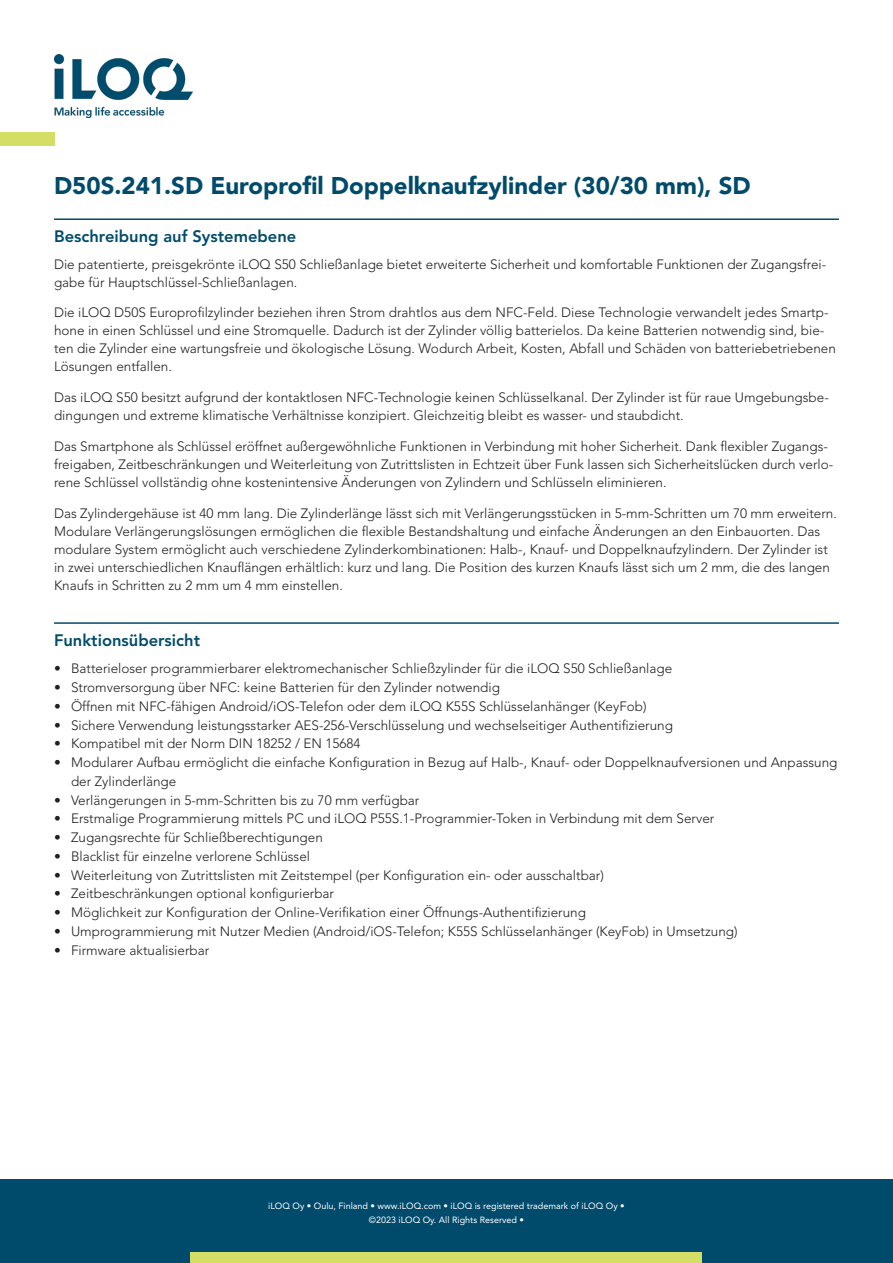
<style>
.page{position:relative;width:893px;height:1263px;background:#fff}
.page>*{position:absolute;margin:0;border:0;box-sizing:border-box;transform-origin:0 0}
.Tuotenimi{font:900 24px "Avenir LT Std";color:#004b6c}
.Otsikko{font:800 16.5px "Avenir LT Std";color:#004b6c}
.de_DE{font:300 13.5px/18px "Avenir LT Std";color:#231f20}
.t1{font:9px/13.5px "Avenir LT Std";color:#fff;text-align:center}
</style>
<div class="page">
<div style="left:0;top:1179px;width:893px;height:84px;background:#004b6c"></div>
<div style="left:191px;top:1252px;width:511px;height:11px;background:#d4dd64"></div>
<img style="left:54px;top:54px;width:139px;height:64px">
<div style="left:0;top:133px;width:54px;height:13px;background:#d4dd64"></div>
<hr style="left:54px;top:218px;width:785px;height:2px;background:#004b6c">
<hr style="left:54px;top:622px;width:785px;height:2px;background:#004b6c">
<p class="Tuotenimi" style="left:54px;top:171px;width:698px">D50S.241.SD Europrofil Doppelknaufzylinder (30/30 mm), SD</p>
<p class="Otsikko" style="left:54px;top:227px;width:244px">Beschreibung auf Systemebene</p>
<p class="de_DE" style="left:54px;top:255px;width:774px">Die patentierte, preisgekrönte iLOQ S50 Schließanlage bietet erweiterte Sicherheit und komfortable Funktionen der Zugangsfrei&shy;gabe für Hauptschlüssel-Schließanlagen.</p>
<p class="de_DE" style="left:54px;top:304px;width:783px">Die iLOQ D50S Europrofilzylinder beziehen ihren Strom drahtlos aus dem NFC-Feld. Diese Technologie verwandelt jedes Smartp&shy;hone in einen Schlüssel und eine Stromquelle. Dadurch ist der Zylinder völlig batterielos. Da keine Batterien notwendig sind, bie&shy;ten die Zylinder eine wartungsfreie und ökologische Lösung. Wodurch Arbeit, Kosten, Abfall und Schäden von batteriebetriebenen Lösungen entfallen.</p>
<p class="de_DE" style="left:54px;top:389px;width:776px">Das iLOQ S50 besitzt aufgrund der kontaktlosen NFC-Technologie keinen Schlüsselkanal. Der Zylinder ist für raue Umgebungsbe&shy;dingungen und extreme klimatische Verhältnisse konzipiert. Gleichzeitig bleibt es wasser- und staubdicht.</p>
<p class="de_DE" style="left:54px;top:437px;width:781px">Das Smartphone als Schlüssel eröffnet außergewöhnliche Funktionen in Verbindung mit hoher Sicherheit. Dank flexibler Zugangs&shy;freigaben, Zeitbeschränkungen und Weiterleitung von Zutrittslisten in Echtzeit über Funk lassen sich Sicherheitslücken durch verlo&shy;rene Schlüssel vollständig ohne kostenintensive Änderungen von Zylindern und Schlüsseln eliminieren.</p>
<p class="de_DE" style="left:54px;top:504px;width:784px">Das Zylindergehäuse ist 40 mm lang. Die Zylinderlänge lässt sich mit Verlängerungsstücken in 5-mm-Schritten um 70 mm erweitern.<br>Modulare Verlängerungslösungen ermöglichen die flexible Bestandshaltung und einfache Änderungen an den Einbauorten. Das modulare System ermöglicht auch verschiedene Zylinderkombinationen: Halb-, Knauf- und Doppelknaufzylindern. Der Zylinder ist in zwei unterschiedlichen Knauflängen erhältlich: kurz und lang. Die Position des kurzen Knaufs lässt sich um 2 mm, die des langen Knaufs in Schritten zu 2 mm um 4 mm einstellen.</p>
<p class="Otsikko" style="left:54px;top:630px;width:148px">Funktionsübersicht</p>
<p class="de_DE" style="left:54px;top:660px;width:620px">• Batterieloser programmierbarer elektromechanischer Schließzylinder für die iLOQ S50 Schließanlage</p>
<p class="de_DE" style="left:54px;top:678px;width:447px">• Stromversorgung über NFC: keine Batterien für den Zylinder notwendig</p>
<p class="de_DE" style="left:54px;top:697px;width:594px">• Öffnen mit NFC-fähigen Android/iOS-Telefon oder dem iLOQ K55S Schlüsselanhänger (KeyFob)</p>
<p class="de_DE" style="left:54px;top:716px;width:620px">• Sichere Verwendung leistungsstarker AES-256-Verschlüsselung und wechselseitiger Authentifizierung</p>
<p class="de_DE" style="left:54px;top:735px;width:308px">• Kompatibel mit der Norm DIN 18252 / EN 15684</p>
<p class="de_DE" style="left:71px;top:753px;width:768px;line-height:18.8px;text-indent:-17px">• Modularer Aufbau ermöglicht die einfache Konfiguration in Bezug auf Halb-, Knauf- oder Doppelknaufversionen und Anpassung der Zylinderlänge</p>
<p class="de_DE" style="left:54px;top:791px;width:367px">• Verlängerungen in 5-mm-Schritten bis zu 70 mm verfügbar</p>
<p class="de_DE" style="left:54px;top:810px;width:662px">• Erstmalige Programmierung mittels PC und iLOQ P55S.1-Programmier-Token in Verbindung mit dem Server</p>
<p class="de_DE" style="left:54px;top:828px;width:270px">• Zugangsrechte für Schließberechtigungen</p>
<p class="de_DE" style="left:54px;top:847px;width:258px">• Blacklist für einzelne verlorene Schlüssel</p>
<p class="de_DE" style="left:54px;top:866px;width:551px">• Weiterleitung von Zutrittslisten mit Zeitstempel (per Konfiguration ein- oder ausschaltbar)</p>
<p class="de_DE" style="left:54px;top:885px;width:282px">• Zeitbeschränkungen optional konfigurierbar</p>
<p class="de_DE" style="left:54px;top:903px;width:533px">• Möglichkeit zur Konfiguration der Online-Verifikation einer Öffnungs-Authentifizierung</p>
<p class="de_DE" style="left:54px;top:922px;width:685px">• Umprogrammierung mit Nutzer Medien (Android/iOS-Telefon; K55S Schlüsselanhänger (KeyFob) in Umsetzung)</p>
<p class="de_DE" style="left:54px;top:941px;width:157px">• Firmware aktualisierbar</p>
<p class="t1" style="left:268px;top:1199px;width:358px">iLOQ Oy • Oulu, Finland • www.iLOQ.com • iLOQ is registered trademark of iLOQ Oy • ©2023 iLOQ Oy. All Rights Reserved •</p>
</div>
